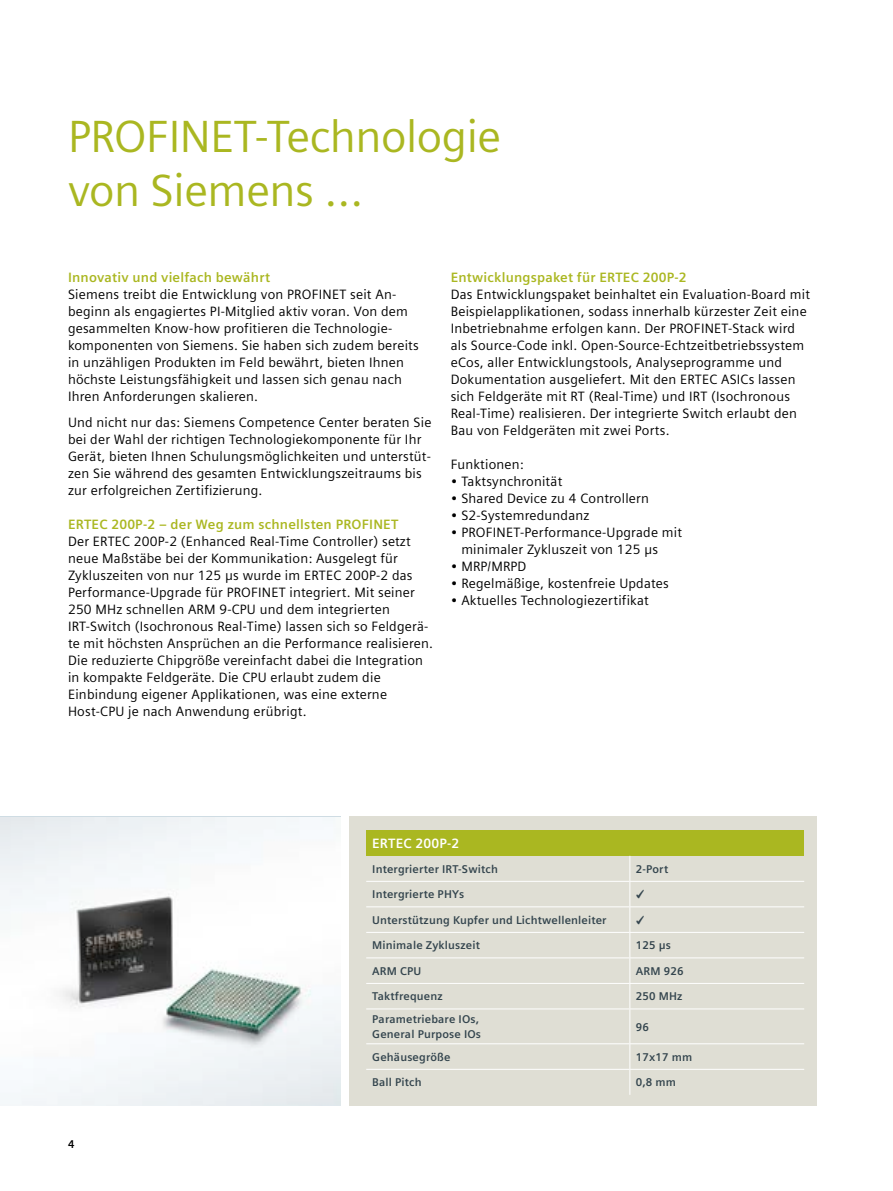
<style>
.page{position:relative;width:893px;height:1191px;background:#fff}
.page>*{position:absolute;margin:0;border:0;box-sizing:border-box;transform-origin:0 0}
.t1{font:45px/54px "Siemens Sans Global";letter-spacing:-.01em;color:#aab721}
.t2{font:13.5px/17px "Siemens Sans Global";letter-spacing:.015em;color:#000}
.t3{font:700 13.5px "Siemens Sans Global";letter-spacing:.015em;color:#aab721}
.t4{font:700 13.5px "Siemens Sans Global";letter-spacing:.015em;color:#fff}
.t5{font:700 11.25px/14.7px "Siemens Sans Global";letter-spacing:.015em;color:#34454e}
.t6{font:700 11.25px "Siemens Sans Global";color:#000}
</style>
<div class="page">
<img style="left:0;top:817px;width:340px;height:288px">
<div style="left:349px;top:816px;width:467px;height:290px;background:#dfded4"></div>
<div style="left:366px;top:830px;width:438px;height:25px;background:#aab721"></div>
<hr style="left:366px;top:881px;width:264px;height:1px;background:#fff">
<hr style="left:630px;top:881px;width:174px;height:1px;background:#fff">
<hr style="left:366px;top:906px;width:264px;height:1px;background:#fff">
<hr style="left:630px;top:906px;width:174px;height:1px;background:#fff">
<hr style="left:366px;top:932px;width:264px;height:1px;background:#fff">
<hr style="left:630px;top:932px;width:174px;height:1px;background:#fff">
<hr style="left:366px;top:957px;width:264px;height:1px;background:#fff">
<hr style="left:630px;top:957px;width:174px;height:1px;background:#fff">
<hr style="left:366px;top:983px;width:264px;height:1px;background:#fff">
<hr style="left:630px;top:983px;width:174px;height:1px;background:#fff">
<svg style="left:629px;top:855px;width:1px;height:153px"></svg>
<hr style="left:366px;top:1008px;width:264px;height:1px;background:#fff">
<hr style="left:630px;top:1008px;width:174px;height:1px;background:#fff">
<hr style="left:629px;top:1009px;width:1px;height:34px;background:#fff">
<hr style="left:366px;top:1043px;width:264px;height:1px;background:#fff">
<hr style="left:630px;top:1043px;width:174px;height:1px;background:#fff">
<hr style="left:366px;top:1069px;width:264px;height:1px;background:#fff">
<hr style="left:630px;top:1069px;width:174px;height:1px;background:#fff">
<svg style="left:629px;top:1044px;width:1px;height:50px"></svg>
<h1 class="t1" style="left:68px;top:111px;width:435px">PROFINET-Technologie von Siemens …</h1>
<p class="t3" style="left:68px;top:269px;width:204px">Innovativ und vielfach bewährt</p>
<p class="t2" style="left:68px;top:286px;width:352px">Siemens treibt die Entwicklung von PROFINET seit An&shy;beginn als engagiertes PI-Mitglied aktiv voran. Von dem gesammelten Know-how profitieren die Technologie&shy;komponenten von Siemens. Sie haben sich zudem bereits in unzähligen Produkten im Feld bewährt, bieten Ihnen höchste Leistungsfähigkeit und lassen sich genau nach Ihren Anforderungen skalieren.</p>
<p class="t2" style="left:68px;top:414px;width:365px">Und nicht nur das: Siemens Competence Center beraten Sie bei der Wahl der richtigen Technologiekomponente für Ihr Gerät, bieten Ihnen Schulungsmöglichkeiten und unterstüt&shy;zen Sie während des gesamten Entwicklungszeitraums bis zur erfolgreichen Zertifizierung.</p>
<p class="t3" style="left:68px;top:516px;width:332px">ERTEC 200P-2 – der Weg zum schnellsten PROFINET</p>
<p class="t2" style="left:68px;top:533px;width:367px">Der ERTEC 200P-2 (Enhanced Real-Time Controller) setzt neue Maßstäbe bei der Kommunikation: Ausgelegt für Zykluszeiten von nur 125 μs wurde im ERTEC 200P-2 das Performance-Upgrade für PROFINET integriert. Mit seiner 250 MHz schnellen ARM 9-CPU und dem integrierten IRT-Switch (Isochronous Real-Time) lassen sich so Feldgerä&shy;te mit höchsten Ansprüchen an die Performance realisieren.<br>Die reduzierte Chipgröße vereinfacht dabei die Integration in kompakte Feldgeräte. Die CPU erlaubt zudem die Einbindung eigener Applikationen, was eine externe Host-CPU je nach Anwendung erübrigt.</p>
<p class="t3" style="left:451px;top:269px;width:237px">Entwicklungspaket für ERTEC 200P-2</p>
<p class="t2" style="left:451px;top:286px;width:361px">Das Entwicklungspaket beinhaltet ein Evaluation-Board mit Beispielapplikationen, sodass innerhalb kürzester Zeit eine Inbetriebnahme erfolgen kann. Der PROFINET-Stack wird als Source-Code inkl. Open-Source-Echtzeitbetriebssystem eCos, aller Entwicklungstools, Analyseprogramme und Dokumentation ausgeliefert. Mit den ERTEC ASICs lassen sich Feldgeräte mit RT (Real-Time) und IRT (Isochronous Real-Time) realisieren. Der integrierte Switch erlaubt den Bau von Feldgeräten mit zwei Ports.</p>
<p class="t2" style="left:451px;top:457px;width:75px">Funktionen:</p>
<p class="t2" style="left:451px;top:474px;width:113px">• Taktsynchronität</p>
<p class="t2" style="left:451px;top:491px;width:200px">• Shared Device zu 4 Controllern</p>
<p class="t2" style="left:451px;top:508px;width:140px">• S2-Systemredundanz</p>
<p class="t2" style="left:461px;top:525px;width:222px;text-indent:-11px">• PROFINET-Performance-Upgrade mit minimaler Zykluszeit von 125 µs</p>
<p class="t2" style="left:451px;top:559px;width:77px">• MRP/MRPD</p>
<p class="t2" style="left:451px;top:576px;width:220px">• Regelmäßige, kostenfreie Updates</p>
<p class="t2" style="left:451px;top:593px;width:200px">• Aktuelles Technologiezertifikat</p>
<p class="t6" style="left:68px;top:1137px;width:8px">4</p>
<p class="t4" style="left:372px;top:835px;width:89px">ERTEC 200P-2</p>
<p class="t5" style="left:372px;top:861px;width:127px">Intergrierter IRT-Switch</p>
<p class="t5" style="left:636px;top:861px;width:34px">2-Port</p>
<p class="t5" style="left:372px;top:887px;width:94px">Intergrierte PHYs</p>
<p class="t5" style="left:636px;top:887px;width:10px">✓</p>
<p class="t5" style="left:372px;top:912px;width:236px">Unterstützung Kupfer und Lichtwellenleiter</p>
<p class="t5" style="left:636px;top:912px;width:10px">✓</p>
<p class="t5" style="left:372px;top:938px;width:109px">Minimale Zykluszeit</p>
<p class="t5" style="left:636px;top:938px;width:37px">125 μs</p>
<p class="t5" style="left:372px;top:963px;width:51px">ARM CPU</p>
<p class="t5" style="left:636px;top:963px;width:49px">ARM 926</p>
<p class="t5" style="left:372px;top:989px;width:72px">Taktfrequenz</p>
<p class="t5" style="left:636px;top:989px;width:48px">250 MHz</p>
<p class="t5" style="left:372px;top:1012px;width:110px">Parametriebare IOs,<br>General Purpose IOs</p>
<p class="t5" style="left:636px;top:1019px;width:15px">96</p>
<p class="t5" style="left:372px;top:1049px;width:80px">Gehäusegröße</p>
<p class="t5" style="left:636px;top:1049px;width:58px">17x17 mm</p>
<p class="t5" style="left:372px;top:1075px;width:51px">Ball Pitch</p>
<p class="t5" style="left:636px;top:1075px;width:42px">0,8 mm</p>
</div>
